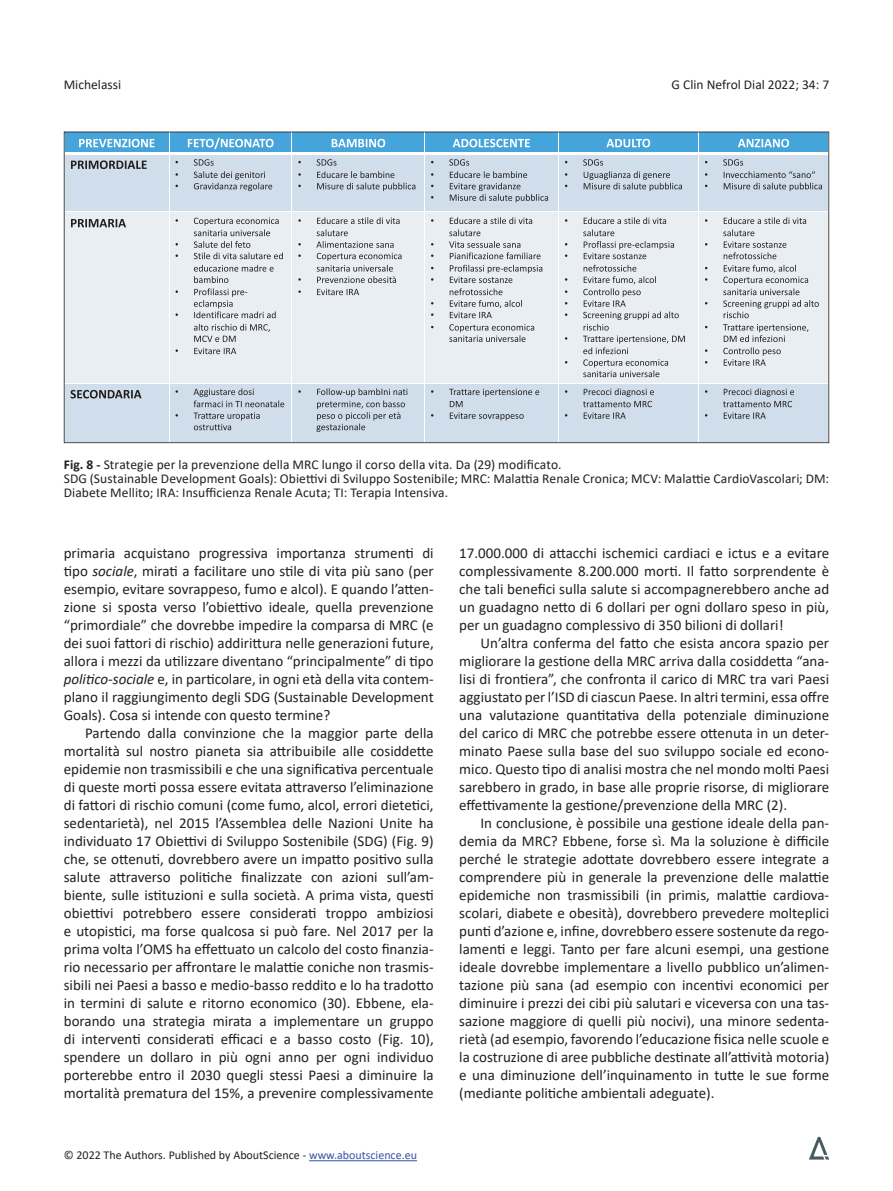
<style>
.page{position:relative;width:893px;height:1191px;background:#fff}
.page>*{position:absolute;margin:0;border:0;box-sizing:border-box;transform-origin:0 0}
.t1{font:15px/18px "Calibri";color:#231f20;text-align:justify}
.t2{font:13.5px/14.2px "Calibri";letter-spacing:.005em;color:#231f20}
.t3{font:12px "Calibri";color:#231f20}
.s1{font-weight:700}
.s2{font-style:italic}
.s3{color:#3853a3}
</style>
<div class="page">
<hr style="left:309px;top:1160px;width:108px;height:1px;background:#3853a3">
<img style="left:809px;top:1136px;width:21px;height:24px">
<svg style="left:64px;top:132px;width:765px;height:311px;background:#ccd9e3"></svg>
<p class="t2" style="left:64px;top:77px;width:59px">Michelassi</p>
<p class="t2" style="left:672px;top:77px;width:159px">G Clin Nefrol Dial 2022; 34: 7</p>
<p class="t2" style="left:64px;top:457px;width:767px"><span class="s1">Fig. 8 -</span> Strategie per la prevenzione della MRC lungo il corso della vita. Da (29) modificato.<br>SDG (Sustainable Development Goals): Obiettivi di Sviluppo Sostenibile; MRC: Malattia Renale Cronica; MCV: Malattie CardioVascolari; DM:<br>Diabete Mellito; IRA: Insufficienza Renale Acuta; TI: Terapia Intensiva.</p>
<p class="t1" style="left:64px;top:544px;width:371px">primaria acquistano progressiva importanza strumenti di tipo <span class="s2">sociale</span>, mirati a facilitare uno stile di vita più sano (per esempio, evitare sovrappeso, fumo e alcol). E quando l’atten&shy;zione si sposta verso l’obiettivo ideale, quella prevenzione “primordiale” che dovrebbe impedire la comparsa di MRC (e dei suoi fattori di rischio) addirittura nelle generazioni future, allora i mezzi da utilizzare diventano “principalmente” di tipo <span class="s2">politico-sociale</span> e, in particolare, in ogni età della vita contem&shy;plano il raggiungimento degli SDG (Sustainable Development Goals). Cosa si intende con questo termine?</p>
<p class="t1" style="left:64px;top:724px;width:371px;text-indent:21px">Partendo dalla convinzione che la maggior parte della mortalità sul nostro pianeta sia attribuibile alle cosiddette epidemie non trasmissibili e che una significativa percentuale di queste morti possa essere evitata attraverso l’eliminazione di fattori di rischio comuni (come fumo, alcol, errori dietetici, sedentarietà), nel 2015 l’Assemblea delle Nazioni Unite ha individuato 17 Obiettivi di Sviluppo Sostenibile (SDG) (Fig. 9) che, se ottenuti, dovrebbero avere un impatto positivo sulla salute attraverso politiche finalizzate con azioni sull’am&shy;biente, sulle istituzioni e sulla società. A prima vista, questi obiettivi potrebbero essere considerati troppo ambiziosi e utopistici, ma forse qualcosa si può fare. Nel 2017 per la prima volta l’OMS ha effettuato un calcolo del costo finanzia&shy;rio necessario per affrontare le malattie coniche non trasmis&shy;sibili nei Paesi a basso e medio-basso reddito e lo ha tradotto in termini di salute e ritorno economico (30). Ebbene, ela&shy;borando una strategia mirata a implementare un gruppo di interventi considerati efficaci e a basso costo (Fig. 10), spendere un dollaro in più ogni anno per ogni individuo porterebbe entro il 2030 quegli stessi Paesi a diminuire la mortalità prematura del 15%, a prevenire complessivamente</p>
<p class="t3" style="left:64px;top:1147px;width:355px">© 2022 The Authors. Published by AboutScience - <span class="s3">www.aboutscience.eu</span></p>
<p class="t1" style="left:459px;top:544px;width:371px">17.000.000 di attacchi ischemici cardiaci e ictus e a evitare complessivamente 8.200.000 morti. Il fatto sorprendente è che tali benefici sulla salute si accompagnerebbero anche ad un guadagno netto di 6 dollari per ogni dollaro speso in più, per un guadagno complessivo di 350 bilioni di dollari!</p>
<p class="t1" style="left:459px;top:634px;width:371px;text-indent:21px">Un’altra conferma del fatto che esista ancora spazio per migliorare la gestione della MRC arriva dalla cosiddetta “ana&shy;lisi di frontiera”, che confronta il carico di MRC tra vari Paesi aggiustato per l’ISD di ciascun Paese. In altri termini, essa offre una valutazione quantitativa della potenziale diminuzione del carico di MRC che potrebbe essere ottenuta in un deter&shy;minato Paese sulla base del suo sviluppo sociale ed econo&shy;mico. Questo tipo di analisi mostra che nel mondo molti Paesi sarebbero in grado, in base alle proprie risorse, di migliorare effettivamente la gestione/prevenzione della MRC (2).</p>
<p class="t1" style="left:459px;top:814px;width:371px;text-indent:21px">In conclusione, è possibile una gestione ideale della pan&shy;demia da MRC? Ebbene, forse sì. Ma la soluzione è difficile perché le strategie adottate dovrebbero essere integrate a comprendere più in generale la prevenzione delle malattie epidemiche non trasmissibili (in primis, malattie cardiova&shy;scolari, diabete e obesità), dovrebbero prevedere molteplici punti d’azione e, infine, dovrebbero essere sostenute da rego&shy;lamenti e leggi. Tanto per fare alcuni esempi, una gestione ideale dovrebbe implementare a livello pubblico un’alimen&shy;tazione più sana (ad esempio con incentivi economici per diminuire i prezzi dei cibi più salutari e viceversa con una tas&shy;sazione maggiore di quelli più nocivi), una minore sedenta&shy;rietà (ad esempio, favorendo l’educazione fisica nelle scuole e la costruzione di aree pubbliche destinate all’attività motoria) e una diminuzione dell’inquinamento in tutte le sue forme (mediante politiche ambientali adeguate).</p>
</div>
